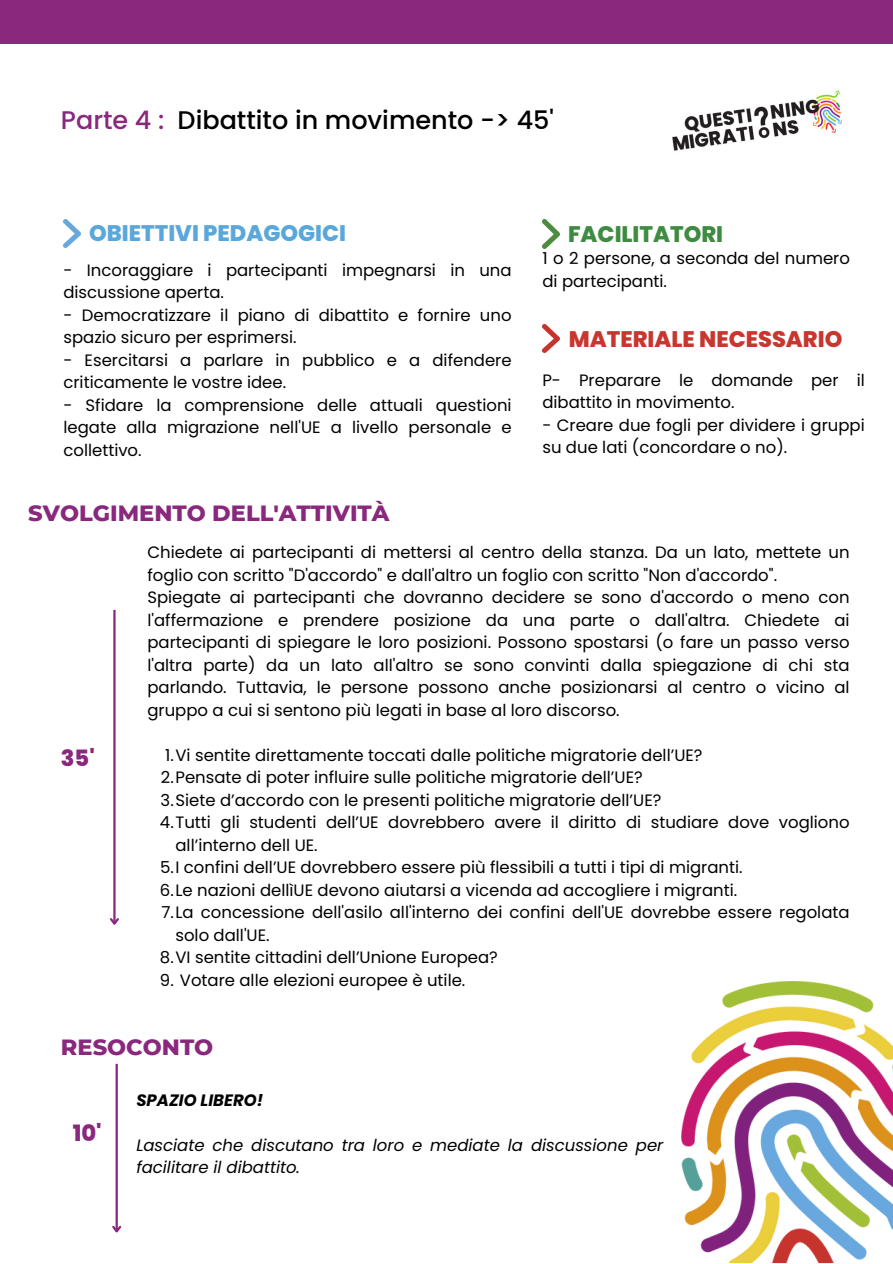
<style>
.page{position:relative;width:893px;height:1264px;background:#fff}
.page>*{position:absolute;margin:0;border:0;box-sizing:border-box;transform-origin:0 0}
.t1{font:500 25.5px "Poppins";color:#000}
.t2{font:800 22.5px "Montserrat";color:#89287d}
.t3{font:800 22.5px "Poppins";color:#5aa7dc}
.t4{font:800 22.5px "Poppins";color:#c7362f}
.t5{font:800 22.5px "Poppins";color:#3e8b41}
.t6{font:800 22.5px "Poppins";color:#89287d}
.t7{font:16.5px/22.5px "Poppins";color:#000}
.t8{font:italic 16.5px/22.5px "Poppins";color:#000}
.t9{font:italic 700 16.5px "Poppins";color:#000}
.s1{color:#89287d}
</style>
<div class="page">
<img style="left:542px;top:220px;width:17px;height:28px">
<img style="left:64px;top:219px;width:17px;height:29px">
<img style="left:542px;top:325px;width:17px;height:28px">
<img style="left:681px;top:981px;width:211px;height:281px">
<img style="left:672px;top:90px;width:170px;height:61px">
<hr style="left:116px;top:1063px;width:2px;height:168px;background:#89287d">
<svg style="left:112px;top:1223px;width:10px;height:10px"></svg>
<hr style="left:113px;top:610px;width:3px;height:313px;background:#89287d">
<svg style="left:110px;top:916px;width:9px;height:9px"></svg>
<div style="left:0;top:0;width:892px;height:44px;background:#89287d"></div>
<p class="t1" style="left:61px;top:102px;width:494px"><span class="s1">Parte 4 :</span> Dibattito in movimento -&gt; 45'</p>
<p class="t3" style="left:89px;top:218px;width:258px">OBIETTIVI PEDAGOGICI</p>
<p class="t5" style="left:568px;top:218px;width:157px">FACILITATORI</p>
<p class="t7" style="left:542px;top:247px;width:309px">1 o 2 persone, a seconda del numero di partecipanti.</p>
<p class="t4" style="left:568px;top:323px;width:275px">MATERIALE NECESSARIO</p>
<p class="t7" style="left:542px;top:368px;width:324px">P- Preparare le domande per il dibattito in movimento.</p>
<p class="t7" style="left:542px;top:413px;width:324px">- Creare due fogli per dividere i gruppi su due lati (concordare o no).</p>
<p class="t7" style="left:63px;top:259px;width:449px">- Incoraggiare i partecipanti impegnarsi in una discussione aperta.</p>
<p class="t7" style="left:63px;top:304px;width:449px">- Democratizzare il piano di dibattito e fornire uno spazio sicuro per esprimersi.</p>
<p class="t7" style="left:63px;top:348px;width:449px">- Esercitarsi a parlare in pubblico e a difendere criticamente le vostre idee.</p>
<p class="t7" style="left:63px;top:393px;width:449px;text-align:justify">- Sfidare la comprensione delle attuali questioni legate alla migrazione nell'UE a livello personale e collettivo.</p>
<p class="t2" style="left:28px;top:498px;width:363px">SVOLGIMENTO DELL'ATTIVITÀ</p>
<p class="t6" style="left:61px;top:742px;width:35px">35'</p>
<p class="t7" style="left:147px;top:541px;width:703px">Chiedete ai partecipanti di mettersi al centro della stanza. Da un lato, mettete un foglio con scritto "D'accordo" e dall'altro un foglio con scritto "Non d'accordo".</p>
<p class="t7" style="left:147px;top:586px;width:703px;text-align:justify">Spiegate ai partecipanti che dovranno decidere se sono d'accordo o meno con l'affermazione e prendere posizione da una parte o dall'altra. Chiedete ai partecipanti di spiegare le loro posizioni. Possono spostarsi (o fare un passo verso l'altra parte) da un lato all'altro se sono convinti dalla spiegazione di chi sta parlando. Tuttavia, le persone possono anche posizionarsi al centro o vicino al gruppo a cui si sentono più legati in base al loro discorso.</p>
<p class="t7" style="left:165px;top:743px;width:539px">1.Vi sentite direttamente toccati dalle politiche migratorie dell’UE?</p>
<p class="t7" style="left:161px;top:766px;width:483px">2.Pensate di poter influire sulle politiche migratorie dell’UE?</p>
<p class="t7" style="left:161px;top:788px;width:502px">3.Siete d’accordo con le presenti politiche migratorie dell’UE?</p>
<p class="t7" style="left:175px;top:811px;width:675px;text-indent:-15px">4.Tutti gli studenti dell’UE dovrebbero avere il diritto di studiare dove vogliono all’interno dell UE.</p>
<p class="t7" style="left:160px;top:856px;width:584px">5.I confini dell’UE dovrebbero essere più flessibili a tutti i tipi di migranti.</p>
<p class="t7" style="left:160px;top:878px;width:578px">6.Le nazioni dellìUE devono aiutarsi a vicenda ad accogliere i migranti.</p>
<p class="t7" style="left:175px;top:901px;width:675px;text-indent:-14px">7.La concessione dell'asilo all'interno dei confini dell'UE dovrebbe essere regolata solo dall'UE.</p>
<p class="t7" style="left:160px;top:946px;width:339px">8.VI sentite cittadini dell’Unione Europea?</p>
<p class="t7" style="left:160px;top:968px;width:307px">9. Votare alle elezioni europee è utile.</p>
<p class="t2" style="left:61px;top:1033px;width:154px">RESOCONTO</p>
<p class="t6" style="left:73px;top:1117px;width:30px">10'</p>
<p class="t9" style="left:136px;top:1088px;width:128px">SPAZIO LIBERO!</p>
<p class="t8" style="left:136px;top:1133px;width:528px">Lasciate che discutano tra loro e mediate la discussione per facilitare il dibattito.</p>
</div>
